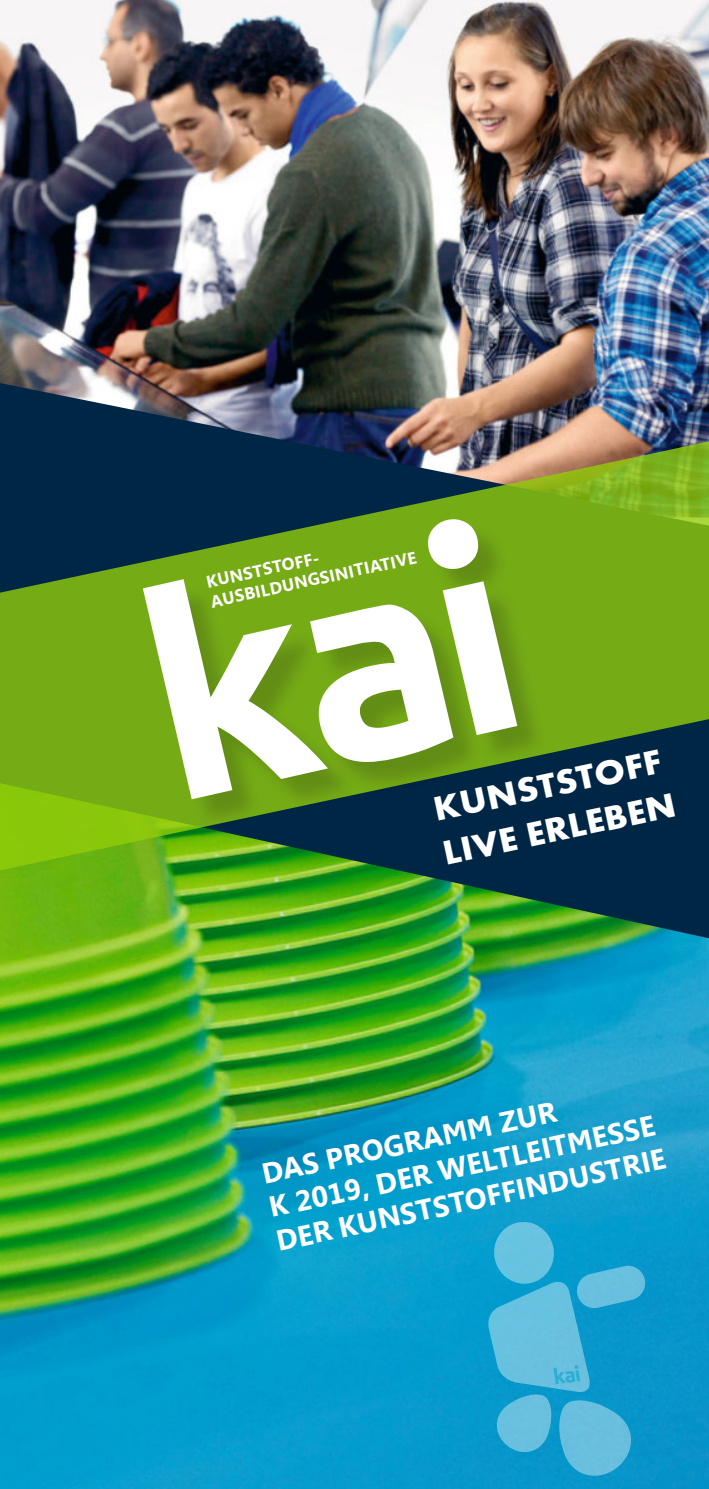
<style>
.page{position:relative;width:709px;height:1489px;background:#fff}
.page>*{position:absolute;margin:0;border:0;box-sizing:border-box;transform-origin:0 0}
.t1{font:700 35px/45px "Aharoni";color:#fff;scale:1.07 1}
.t2{font:700 28.75px/34.5px "Gisha";color:#fff}
.t3{font:700 17px/20px "Gisha";color:#fff}
</style>
<div class="page">
<img style="left:0;top:0;width:709px;height:383px">
<img style="left:0;top:942px;width:709px;height:546px">
<img style="left:0;top:383px;width:709px;height:559px">
<svg style="left:0;top:437px;width:709px;height:433px;background:#45712f"></svg>
<div style="left:432px;top:523px;width:115px;height:242px;background:#151616;opacity:.2"></div>
<div style="left:148px;top:584px;width:209px;height:245px;background:#151616;opacity:.2"></div>
<svg style="left:143px;top:518px;width:374px;height:281px"></svg>
<svg style="left:485px;top:1218px;width:162px;height:263px;background:#32aad4"></svg>
<p class="t3" style="left:204px;top:572px;width:212px;rotate:-12deg">KUNSTSTOFF-<br>AUSBILDUNGSINITIATIVE</p>
<p class="t1" style="left:430px;top:790px;width:223px;rotate:-12deg">KUNSTSTOFF<br>LIVE ERLEBEN</p>
<p class="t2" style="left:259px;top:1156px;width:399px;rotate:-12deg">DAS PROGRAMM ZUR<br>K 2019, DER WELTLEITMESSE<br>DER KUNSTSTOFFINDUSTRIE</p>
</div>
